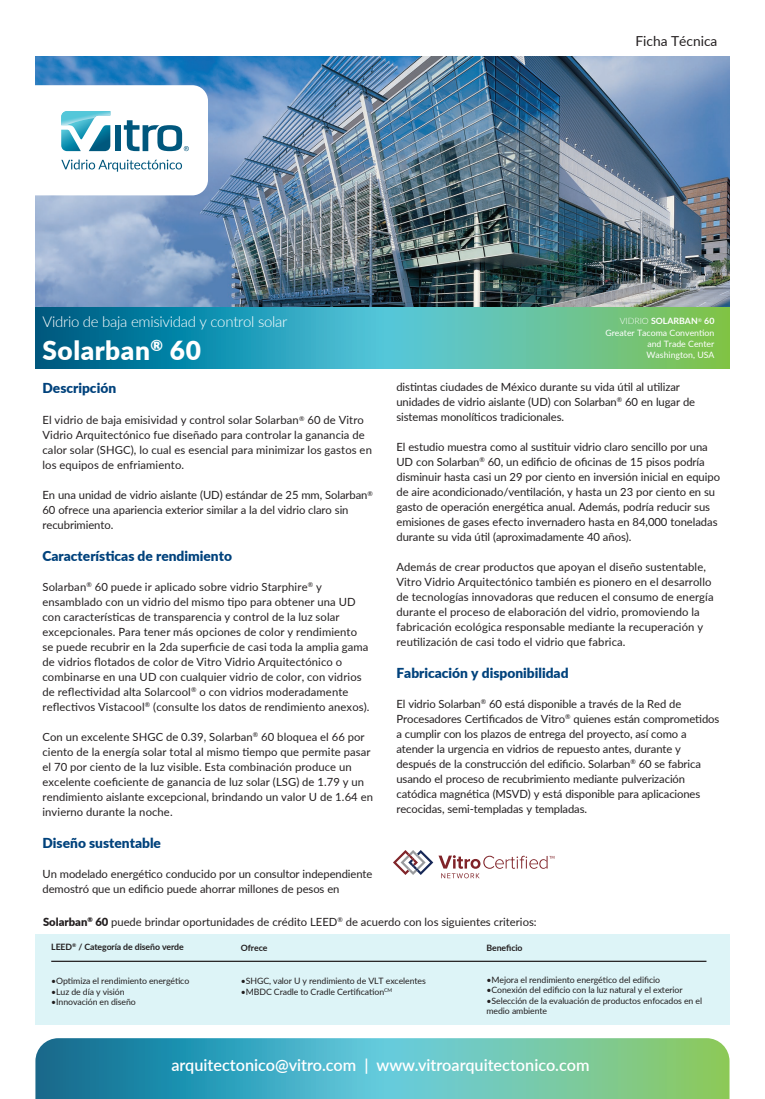
<style>
.page{position:relative;width:765px;height:1099px;background:#fff}
.page>*{position:absolute;margin:0;border:0;box-sizing:border-box;transform-origin:0 0}
.t1{font:900 26.25px "Lato";letter-spacing:.02em;color:#fff}
.t2{font:600 16.25px "Lato";color:#fff}
.t3{font:300 15px "Lato";letter-spacing:-.02em;color:#fff}
.t4{font:900 13.75px "Lato";color:#01427c}
.t5{font:13.75px "Lato";color:#231f20}
.t6{font:11.25px/15px "Lato";letter-spacing:.01em;color:#231f20}
.t7{font:11.25px/15px "Lato";letter-spacing:-.01em;color:#231f20}
.t8{font:8.75px/10.5px "Lato";letter-spacing:-.01em;color:#231f20}
.t9{font:8.75px/11.2px "Lato";color:#fff;text-align:right}
.t10{font:700 8.75px "Lato";letter-spacing:-.01em;color:#231f20}
.s1{font-weight:300}
.s2{font-weight:700}
.s3{font-weight:900}
</style>
<div class="page">
<img style="left:35px;top:56px;width:695px;height:252px">
<svg style="left:35px;top:308px;width:695px;height:60px;background:#42a9a1"></svg>
<svg style="left:35px;top:1038px;width:695px;height:61px;background:#57b2ac"></svg>
<svg style="left:35px;top:85px;width:173px;height:110px"></svg>
<div style="left:35px;top:934px;width:695px;height:91px;background:#ddf4f7"></div>
<hr style="left:51px;top:960px;width:655px;height:2px;background:#231f20">
<svg style="left:393px;top:850px;width:40px;height:25px"></svg>
<svg style="left:439px;top:855px;width:115px;height:23px"></svg>
<p class="t5" style="left:636px;top:31px;width:83px">Ficha Técnica</p>
<h3 class="t3" style="left:42px;top:311px;width:247px">Vidrio de baja emisividad y control solar</h3>
<h1 class="t1" style="left:42px;top:330px;width:160px">Solarban<sup>®</sup> 60</h1>
<p class="t4" style="left:42px;top:377px;width:75px">Descripción</p>
<p class="t6" style="left:42px;top:412px;width:331px">El vidrio de baja emisividad y control solar Solarban<sup>®</sup> 60 de Vitro Vidrio Arquitectónico fue diseñado para controlar la ganancia de calor solar (SHGC), lo cual es esencial para minimizar los gastos en los equipos de enfriamiento.</p>
<p class="t7" style="left:42px;top:487px;width:332px">En una unidad de vidrio aislante (UD) estándar de 25 mm, Solarban<sup>®<br></sup>60 ofrece una apariencia exterior similar a la del vidrio claro sin recubrimiento.</p>
<p class="t4" style="left:42px;top:545px;width:191px">Características de rendimiento</p>
<p class="t6" style="left:42px;top:579px;width:329px">Solarban<sup>®</sup> 60 puede ir aplicado sobre vidrio Starphire<sup>®</sup> y ensamblado con un vidrio del mismo tipo para obtener una UD con características de transparencia y control de la luz solar excepcionales. Para tener más opciones de color y rendimiento se puede recubrir en la 2da superficie de casi toda la amplia gama de vidrios flotados de color de Vitro Vidrio Arquitectónico o combinarse en una UD con cualquier vidrio de color, con vidrios de reflectividad alta Solarcool<sup>®</sup> o con vidrios moderadamente reflectivos Vistacool<sup>®</sup> (consulte los datos de rendimiento anexos).</p>
<p class="t6" style="left:42px;top:729px;width:332px">Con un excelente SHGC de 0.39, Solarban<sup>®</sup> 60 bloquea el 66 por ciento de la energía solar total al mismo tiempo que permite pasar el 70 por ciento de la luz visible. Esta combinación produce un excelente coeficiente de ganancia de luz solar (LSG) de 1.79 y un rendimiento aislante excepcional, brindando un valor U de 1.64 en invierno durante la noche.</p>
<p class="t4" style="left:42px;top:832px;width:120px">Diseño sustentable</p>
<p class="t7" style="left:42px;top:865px;width:331px">Un modelado energético conducido por un consultor independiente demostró que un edificio puede ahorrar millones de pesos en</p>
<p class="t9" style="left:605px;top:315px;width:111px"><span class="s1">VIDRIO</span> <span class="s2">SOLARBAN</span><sup>®</sup> <span class="s2">60<br></span>Greater Tacoma Convention and Trade Center<br>Washington, USA</p>
<p class="t7" style="left:396px;top:379px;width:300px">distintas ciudades de México durante su vida útil al utilizar unidades de vidrio aislante (UD) con Solarban<sup>®</sup> 60 en lugar de sistemas monolíticos tradicionales.</p>
<p class="t6" style="left:396px;top:439px;width:325px">El estudio muestra como al sustituir vidrio claro sencillo por una UD con Solarban<sup>®</sup> 60, un edificio de oficinas de 15 pisos podría disminuir hasta casi un 29 por ciento en inversión inicial en equipo de aire acondicionado/ventilación, y hasta un 23 por ciento en su gasto de operación energética anual. Además, podría reducir sus emisiones de gases efecto invernadero hasta en 84,000 toneladas durante su vida útil (aproximadamente 40 años).</p>
<p class="t6" style="left:396px;top:559px;width:319px">Además de crear productos que apoyan el diseño sustentable, Vitro Vidrio Arquitectónico también es pionero en el desarrollo de tecnologías innovadoras que reducen el consumo de energía durante el proceso de elaboración del vidrio, promoviendo la fabricación ecológica responsable mediante la recuperación y reutilización de casi todo el vidrio que fabrica.</p>
<p class="t4" style="left:396px;top:662px;width:174px">Fabricación y disponibilidad</p>
<p class="t7" style="left:396px;top:695px;width:324px">El vidrio Solarban<sup>®</sup> 60 está disponible a través de la Red de Procesadores Certificados de Vitro<sup>®</sup> quienes están comprometidos a cumplir con los plazos de entrega del proyecto, así como a atender la urgencia en vidrios de repuesto antes, durante y después de la construcción del edificio. Solarban<sup>®</sup> 60 se fabrica usando el proceso de recubrimiento mediante pulverización catódica magnética (MSVD) y está disponible para aplicaciones recocidas, semi-templadas y templadas.</p>
<p class="t6" style="left:43px;top:914px;width:495px"><span class="s3">Solarban</span><sup>®</sup> <span class="s3">60</span> puede brindar oportunidades de crédito LEED<sup>®</sup> de acuerdo con los siguientes criterios:</p>
<p class="t10" style="left:51px;top:940px;width:134px">LEED<sup>®</sup> / Categoría de diseño verde</p>
<p class="t10" style="left:241px;top:941px;width:28px">Ofrece</p>
<p class="t10" style="left:487px;top:941px;width:38px">Beneficio</p>
<p class="t8" style="left:51px;top:975px;width:140px">•Optimiza el rendimiento energético</p>
<p class="t8" style="left:51px;top:985px;width:75px">•Luz de día y visión</p>
<p class="t8" style="left:51px;top:996px;width:86px">•Innovación en diseño</p>
<p class="t8" style="left:487px;top:974px;width:175px">•Mejora el rendimiento energético del edificio</p>
<p class="t8" style="left:487px;top:984px;width:198px">•Conexión del edificio con la luz natural y el exterior</p>
<p class="t8" style="left:487px;top:995px;width:217px">•Selección de la evaluación de productos enfocados en el medio ambiente</p>
<p class="t8" style="left:241px;top:975px;width:187px">•SHGC, valor U y rendimiento de VLT excelentes</p>
<p class="t8" style="left:241px;top:985px;width:153px">•MBDC Cradle to Cradle Certification<sup>CM</sup></p>
<h2 class="t2" style="left:171px;top:1053px;width:420px">arquitectonico@vitro.com | www.vitroarquitectonico.com</h2>
</div>
